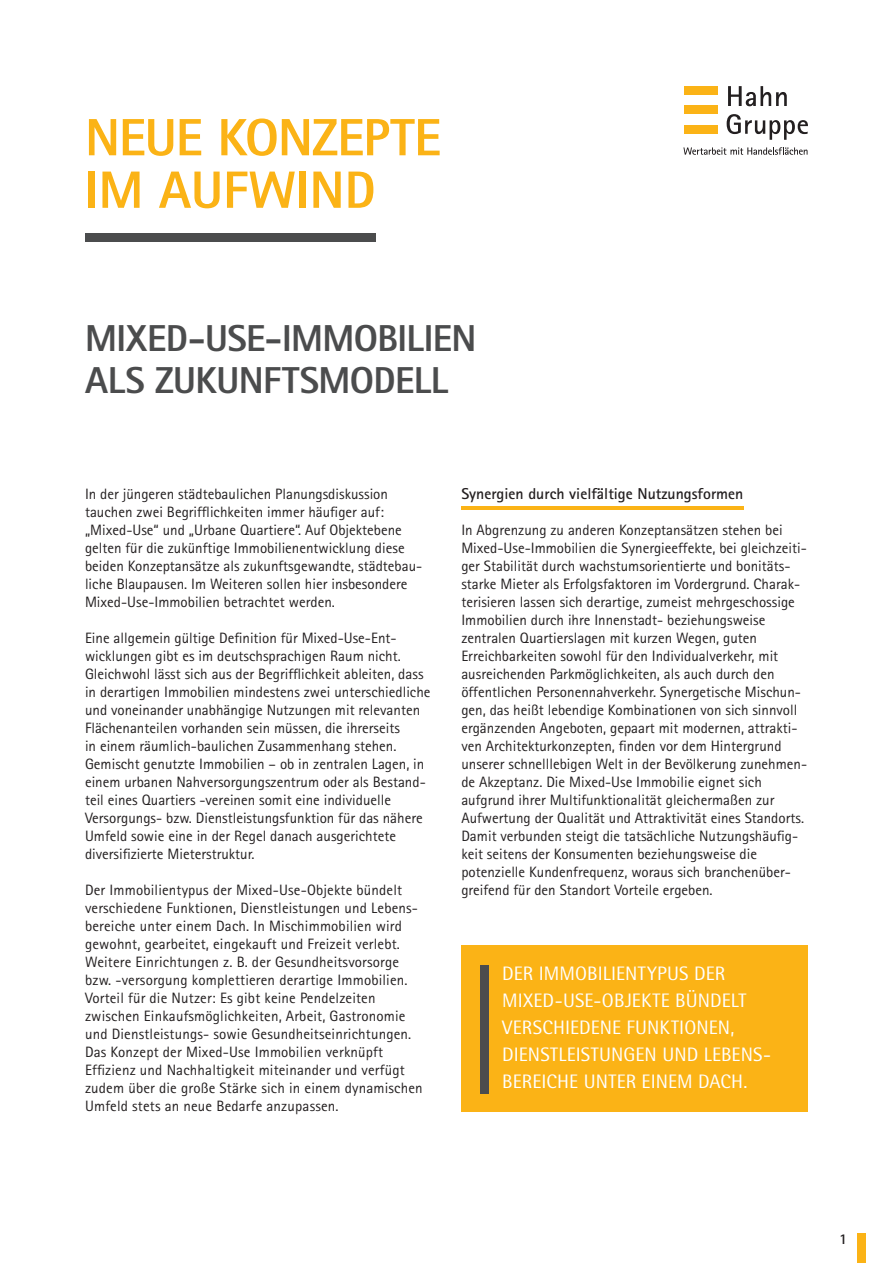
<style>
.page{position:relative;width:893px;height:1263px;background:#fff}
.page>*{position:absolute;margin:0;border:0;box-sizing:border-box;transform-origin:0 0}
.t1{font:800 52.5px/52.5px "Rotis Sans Serif Std";letter-spacing:-.01em;color:#fbb316}
.t2{font:800 37.5px/42px "Rotis Sans Serif Std";letter-spacing:-.015em;color:#4b4c4d}
.t3{font:19.5px/27px "Rotis Semi Sans Std";letter-spacing:.005em;color:#fff}
.t4{font:700 15.75px "Rotis Sans Serif Std";color:#231f20}
.t5{font:15px/18px "Rotis Sans Serif Std";color:#231f20}
.t6{font:700 15px "Rotis Sans Serif Std";color:#231f20}
</style>
<div class="page">
<div style="left:857px;top:1233px;width:8px;height:30px;background:#fbb316"></div>
<div style="left:461px;top:945px;width:347px;height:166px;background:#fbb316"></div>
<div style="left:85px;top:234px;width:291px;height:8px;background:#4b4c4d"></div>
<div style="left:480px;top:965px;width:9px;height:128px;background:#4b4c4d"></div>
<hr style="left:461px;top:507px;width:282px;height:3px;background:#fbb316">
<div style="left:684px;top:86px;width:34px;height:9px;background:#fbb316"></div>
<div style="left:684px;top:125px;width:34px;height:9px;background:#fbb316"></div>
<div style="left:684px;top:105px;width:34px;height:9px;background:#fbb316"></div>
<svg style="left:728px;top:86px;width:59px;height:20px"></svg>
<svg style="left:727px;top:114px;width:81px;height:26px"></svg>
<svg style="left:683px;top:147px;width:124px;height:8px"></svg>
<h1 class="t1" style="left:85px;top:111px;width:358px">NEUE KONZEPTE<br>IM AUFWIND</h1>
<h2 class="t2" style="left:85px;top:317px;width:393px">MIXED-USE-IMMOBILIEN<br>ALS ZUKUNFTSMODELL</h2>
<p class="t5" style="left:85px;top:485px;width:339px">In der jüngeren städtebaulichen Planungsdiskussion tauchen zwei Begrifflichkeiten immer häufiger auf: „Mixed-Use“ und „Urbane Quartiere“. Auf Objektebene gelten für die zukünftige Immobilienentwicklung diese beiden Konzeptansätze als zukunftsgewandte, städtebau&shy;liche Blaupausen. Im Weiteren sollen hier insbesondere Mixed-Use-Immobilien betrachtet werden.</p>
<p class="t5" style="left:85px;top:629px;width:347px">Eine allgemein gültige Definition für Mixed-Use-Ent&shy;wicklungen gibt es im deutschsprachigen Raum nicht.<br>Gleichwohl lässt sich aus der Begrifflichkeit ableiten, dass in derartigen Immobilien mindestens zwei unterschiedliche und voneinander unabhängige Nutzungen mit relevanten Flächenanteilen vorhanden sein müssen, die ihrerseits<br>in einem räumlich-baulichen Zusammenhang stehen.<br>Gemischt genutzte Immobilien – ob in zentralen Lagen, in einem urbanen Nahversorgungszentrum oder als Bestand&shy;teil eines Quartiers -vereinen somit eine individuelle Versorgungs- bzw. Dienstleistungsfunktion für das nähere Umfeld sowie eine in der Regel danach ausgerichtete diversifizierte Mieterstruktur.</p>
<p class="t5" style="left:85px;top:881px;width:339px">Der Immobilientypus der Mixed-Use-Objekte bündelt verschiedene Funktionen, Dienstleistungen und Lebens&shy;bereiche unter einem Dach. In Mischimmobilien wird gewohnt, gearbeitet, eingekauft und Freizeit verlebt.<br>Weitere Einrichtungen z. B. der Gesundheitsvorsorge bzw. -versorgung komplettieren derartige Immobilien.<br>Vorteil für die Nutzer: Es gibt keine Pendelzeiten zwischen Einkaufsmöglichkeiten, Arbeit, Gastronomie und Dienstleistungs- sowie Gesundheitseinrichtungen.<br>Das Konzept der Mixed-Use Immobilien verknüpft Effizienz und Nachhaltigkeit miteinander und verfügt zudem über die große Stärke sich in einem dynamischen Umfeld stets an neue Bedarfe anzupassen.</p>
<p class="t4" style="left:461px;top:484px;width:284px">Synergien durch vielfältige Nutzungsformen</p>
<p class="t5" style="left:461px;top:521px;width:347px">In Abgrenzung zu anderen Konzeptansätzen stehen bei Mixed-Use-Immobilien die Synergieeffekte, bei gleichzeiti&shy;ger Stabilität durch wachstumsorientierte und bonitäts&shy;starke Mieter als Erfolgsfaktoren im Vordergrund. Charak&shy;terisieren lassen sich derartige, zumeist mehr geschossige Immobilien durch ihre Innenstadt- beziehungsweise zentralen Quartierslagen mit kurzen Wegen, guten Erreichbarkeiten sowohl für den Individualverkehr, mit ausreichenden Parkmöglichkeiten, als auch durch den öffentlichen Personennahverkehr. Synergetische Mischun&shy;gen, das heißt lebendige Kombinationen von sich sinnvoll ergänzenden Angeboten, gepaart mit modernen, attrakti&shy;ven Architekturkonzepten, finden vor dem Hintergrund unserer schnelllebigen Welt in der Bevölkerung zunehmen&shy;de Akzeptanz. Die Mixed-Use Immobilie eignet sich aufgrund ihrer Multifunktionalität gleichermaßen zur Aufwertung der Qualität und Attraktivität eines Standorts.<br>Damit verbunden steigt die tatsächliche Nutzungshäufig&shy;keit seitens der Konsumenten beziehungsweise die potenzielle Kundenfrequenz, woraus sich branchenüber&shy;greifend für den Standort Vorteile ergeben.</p>
<h3 class="t3" style="left:502px;top:960px;width:270px">DER IMMOBILIENTYPUS DER<br>MIXED-USE-OBJEKTE BÜNDELT<br>VERSCHIEDENE FUNKTIONEN,<br>DIENSTLEISTUNGEN UND LEBENS-<br>BEREICHE UNTER EINEM DACH.</h3>
<p class="t6" style="left:839px;top:1229px;width:10px">1</p>
</div>
